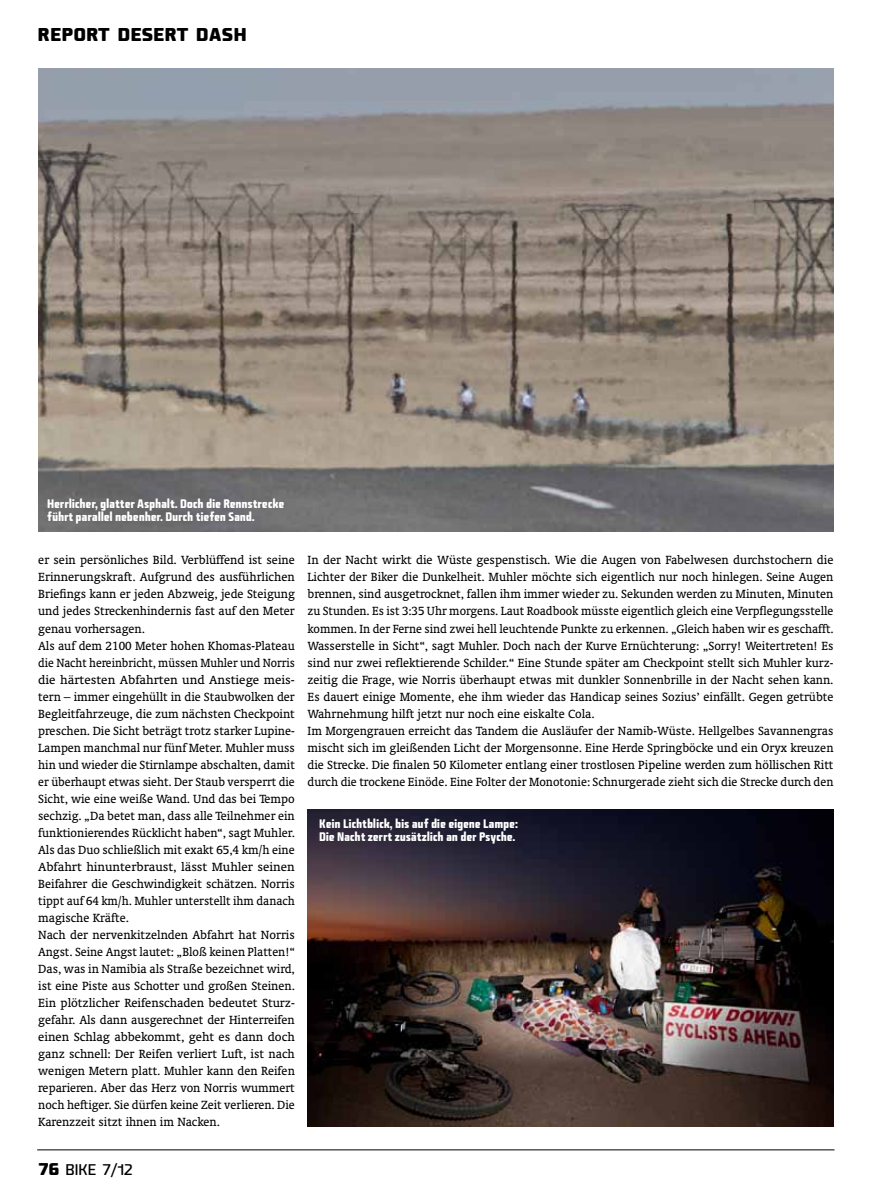
<style>
.page{position:relative;width:893px;height:1191px;background:#fff}
.page>*{position:absolute;margin:0;border:0;box-sizing:border-box;transform-origin:0 0}
.t1{font:18px "Fishmonger EEB";color:#000}
.t2{font:15px "Fishmonger EER";color:#000}
.t3{font:13.5px/17px "Oranda BT";color:#000}
.t4{font:12px/12.8px "Fishmonger CB";letter-spacing:-.015em;color:#fff}
.s1{font-family:"Fishmonger EEB";font-size:16.5px}
</style>
<div class="page">
<hr style="left:37px;top:1149px;width:797px;height:1px;background:#000">
<img style="left:38px;top:68px;width:795px;height:463px">
<img style="left:308px;top:809px;width:526px;height:317px">
<h1 class="t1" style="left:38px;top:22px;width:211px">REPORT DESERT DASH</h1>
<p class="t4" style="left:47px;top:497px;width:239px">Herrlicher, glatter Asphalt. Doch die Rennstrecke führt parallel nebenher. Durch tiefen Sand.</p>
<p class="t3" style="left:38px;top:551px;width:258px">er sein persönliches Bild. Verblüffend ist seine Erinnerungskraft. Aufgrund des ausführlichen Briefings kann er jeden Abzweig, jede Steigung und jedes Streckenhindernis fast auf den Meter genau vorhersagen.<br>Als auf dem 2100 Meter hohen Khomas-Plateau die Nacht hereinbricht, müssen Muhler und Norris die härtesten Abfahrten und Anstiege meis&shy;tern – immer eingehüllt in die Staubwolken der Begleitfahrzeuge, die zum nächsten Checkpoint preschen. Die Sicht beträgt trotz starker Lupine-Lampen manchmal nur fünf Meter. Muhler muss hin und wieder die Stirnlampe abschalten, damit er überhaupt etwas sieht. Der Staub versperrt die Sicht, wie eine weiße Wand. Und das bei Tempo sechzig. „Da betet man, dass alle Teilnehmer ein funktionierendes Rücklicht haben“, sagt Muhler.<br>Als das Duo schließlich mit exakt 65,4 km/h eine Abfahrt hinunterbraust, lässt Muhler seinen Beifahrer die Geschwindigkeit schätzen. Norris tippt auf 64 km/h. Muhler unterstellt ihm danach magische Kräfte.<br>Nach der nervenkitzelnden Abfahrt hat Norris Angst. Seine Angst lautet: „Bloß keinen Platten!“ Das, was in Namibia als Straße bezeichnet wird, ist eine Piste aus Schotter und großen Steinen.<br>Ein plötzlicher Reifenschaden bedeutet Sturz&shy;gefahr. Als dann ausgerechnet der Hinterreifen einen Schlag abbekommt, geht es dann doch ganz schnell: Der Reifen verliert Luft, ist nach wenigen Metern platt. Muhler kann den Reifen reparieren. Aber das Herz von Norris wummert noch heftiger. Sie dürfen keine Zeit verlieren. Die Karenzzeit sitzt ihnen im Nacken.</p>
<p class="t3" style="left:308px;top:551px;width:527px">In der Nacht wirkt die Wüste gespenstisch. Wie die Augen von Fabelwesen durchstochern die Lichter der Biker die Dunkelheit. Muhler möchte sich eigentlich nur noch hinlegen. Seine Augen brennen, sind ausgetrocknet, fallen ihm immer wieder zu. Sekunden werden zu Minuten, Minuten zu Stunden. Es ist 3:35 Uhr morgens. Laut Roadbook müsste eigentlich gleich eine Verpflegungsstelle kommen. In der Ferne sind zwei hell leuchtende Punkte zu erkennen. „Gleich haben wir es geschafft.<br>Wasserstelle in Sicht“, sagt Muhler. Doch nach der Kurve Ernüchterung: „Sorry! Weitertreten! Es sind nur zwei reflektierende Schilder.“ Eine Stunde später am Checkpoint stellt sich Muhler kurz&shy;zeitig die Frage, wie Norris überhaupt etwas mit dunkler Sonnenbrille in der Nacht sehen kann.<br>Es dauert einige Momente, ehe ihm wieder das Handicap seines Sozius’ einfällt. Gegen getrübte Wahrnehmung hilft jetzt nur noch eine eiskalte Cola.<br>Im Morgengrauen erreicht das Tandem die Ausläufer der Namib-Wüste. Hellgelbes Savannengras mischt sich im gleißenden Licht der Morgensonne. Eine Herde Springböcke und ein Oryx kreuzen die Strecke. Die finalen 50 Kilometer entlang einer trostlosen Pipeline werden zum höllischen Ritt durch die trockene Einöde. Eine Folter der Monotonie: Schnurgerade zieht sich die Strecke durch den</p>
<p class="t4" style="left:319px;top:816px;width:200px">Kein Lichtblick, bis auf die eigene Lampe:<br>Die Nacht zerrt zusätzlich an der Psyche.</p>
<p class="t2" style="left:39px;top:1159px;width:95px"><span class="s1">76</span> BIKE 7/12</p>
</div>
